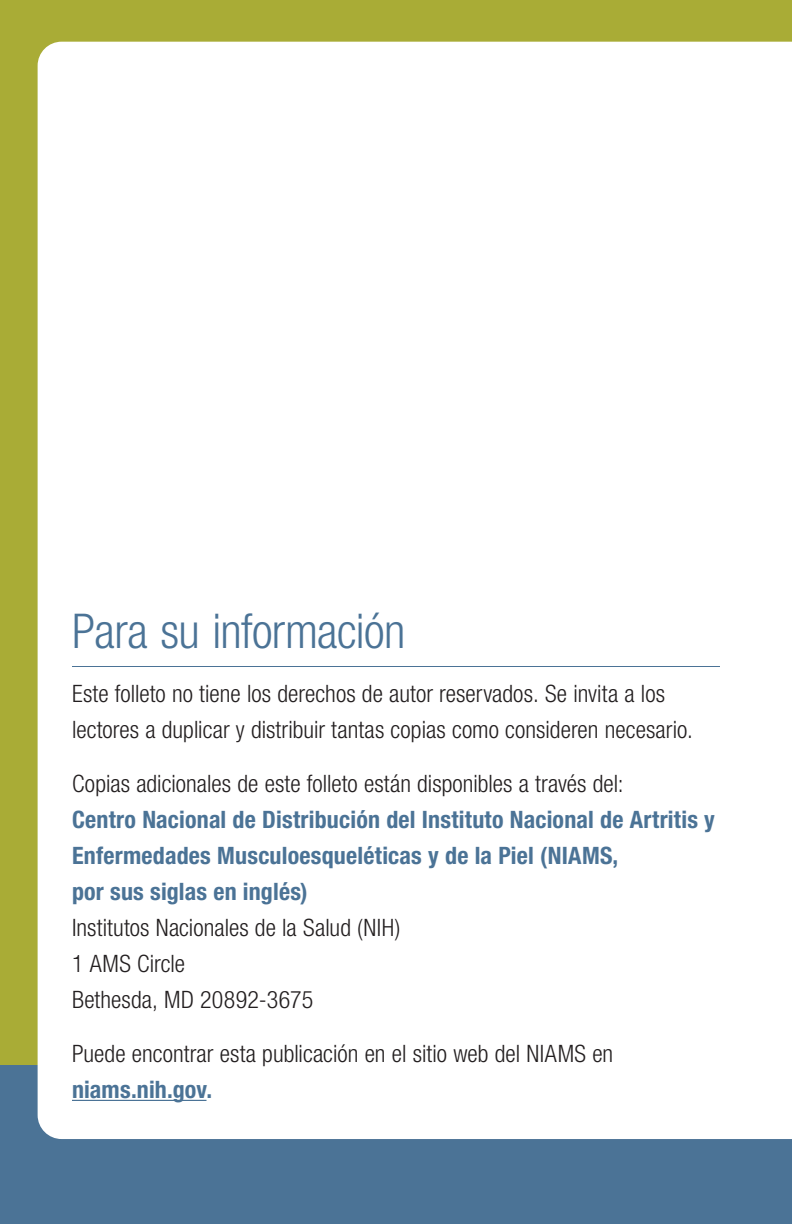
<style>
.page{position:relative;width:792px;height:1224px;background:#fff}
.page>*{position:absolute;margin:0;border:0;box-sizing:border-box;transform-origin:0 0}
.H1_-TOC{font:300 condensed 48px "Helvetica Neue LT Std";letter-spacing:-.01em;color:#4b7396}
.Copy{font:700 condensed 24px/36px "Helvetica Neue LT Std";letter-spacing:.01em;color:#4b7396}
.Copy-2{font:300 condensed 24px/36px "Helvetica Neue LT Std";letter-spacing:.005em;color:#231f20}
.s1{font-weight:300;color:#231f20}
.s2{font-weight:700;color:#4b7396}
</style>
<div class="page">
<div style="left:0;top:0;width:792px;height:1084px;background:#a9ac36"></div>
<div style="left:0;top:1066px;width:792px;height:158px;background:#4b7396"></div>
<div style="left:38px;top:42px;width:754px;height:1097px;background:#fff"></div>
<hr style="left:72px;top:666px;width:648px;height:1px;background:#4b7396">
<hr style="left:72px;top:1100px;width:135px;height:1px;background:#4b7396">
<p class="H1_-TOC" style="left:72px;top:604px;width:335px">Para su información</p>
<p class="Copy-2" style="left:72px;top:675px;width:622px">Este folleto no tiene los derechos de autor reservados. Se invita a los lectores a duplicar y distribuir tantas copias como consideren necesario.</p>
<p class="Copy" style="left:72px;top:765px;width:644px"><span class="s1">Copias adicionales de este folleto están disponibles a través del:<br></span>Centro Nacional de Distribución del Instituto Nacional de Artritis y Enfermedades Musculoesqueléticas y de la Piel (NIAMS,<br>por sus siglas en inglés)<br><span class="s1">Institutos Nacionales de la Salud (NIH)<br>1 AMS Circle<br>Bethesda, MD 20892-3675</span></p>
<p class="Copy-2" style="left:72px;top:1035px;width:543px">Puede encontrar esta publicación en el sitio web del NIAMS en <span class="s2">niams.nih.gov.</span></p>
</div>
